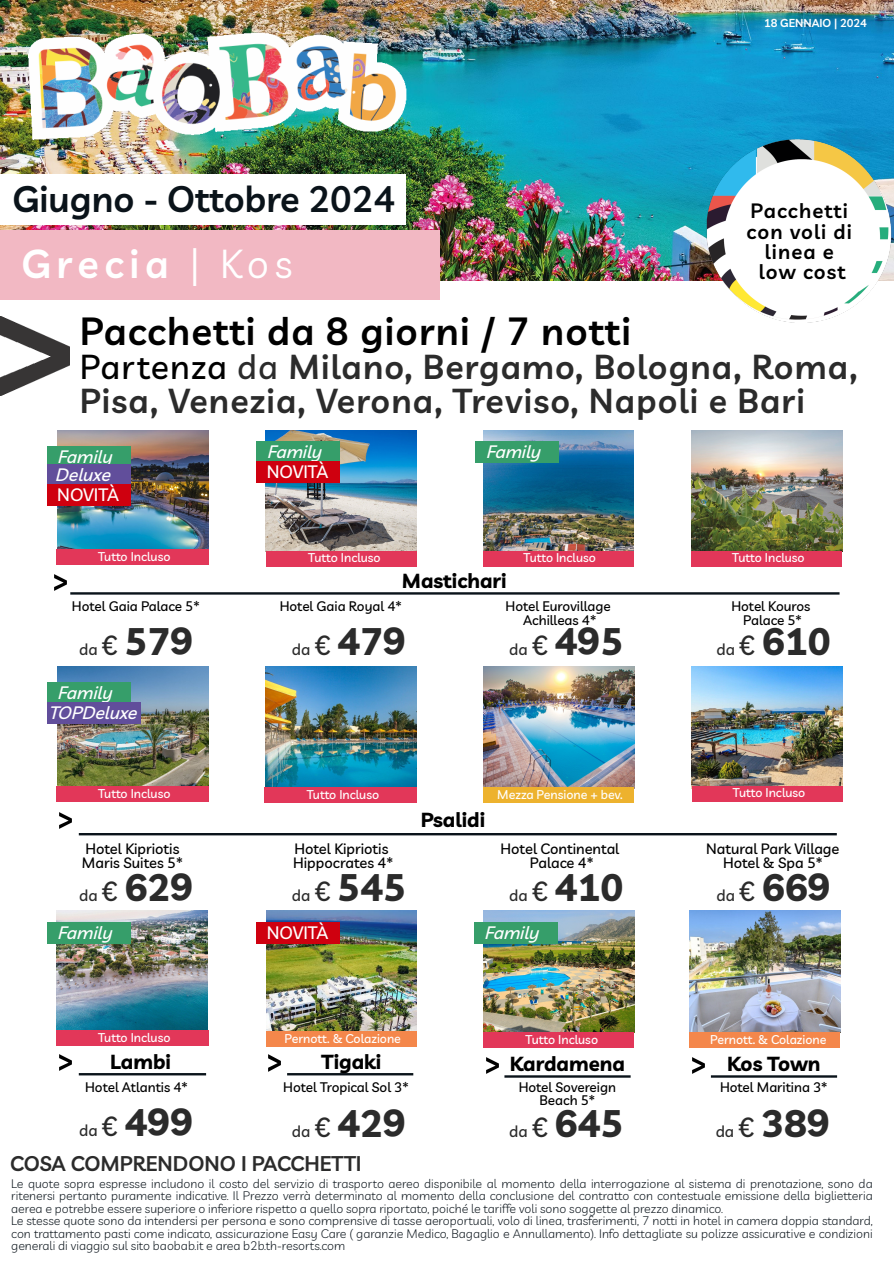
<style>
.page{position:relative;width:894px;height:1263px;background:#fff}
.page>*{position:absolute;margin:0;border:0;box-sizing:border-box;transform-origin:0 0}
.t1{font:600 39.45px "Livvic";letter-spacing:.145em;color:#fff}
.t2{font:700 38.25px "Livvic";color:#2b2b2b}
.t3{font:600 38.25px "Livvic";letter-spacing:.03em;color:#000}
.t4{font:600 36px "Livvic";color:#0a131a}
.t5{font:600 33.75px/33.8px "Livvic";letter-spacing:.035em;color:#2b2b2b}
.t6{font:600 20.7px "Livvic";color:#2b2b2b}
.t7{font:700 20.25px "Livvic";color:#000}
.t8{font:600 20.25px/20.2px "Livvic";letter-spacing:.055em;color:#000;text-align:center}
.t9{font:italic 500 17.55px "Livvic";color:#fff}
.t10{font:500 17.55px "Livvic";color:#fff}
.t11{font:500 14.7px/14.7px "Livvic";color:#000}
.t12{font:500 13.5px/13.5px "Livvic";color:#000;text-align:center}
.t13{font:300 12.45px/12.5px "Livvic";color:#0a131a}
.t14{font:500 12.45px "Livvic";color:#fff}
.t15{font:600 11.25px "Livvic";color:#fff}
.s1{font-weight:400}
.s2{font-weight:500;color:#000}
.s3{font-weight:500}
.s4{font-weight:500;font-size:15.75px}
.s5{font-weight:500;font-size:27px}
</style>
<div class="page">
<img style="left:0;top:316px;width:70px;height:79px">
<img style="left:266px;top:430px;width:151px;height:121px">
<img style="left:483px;top:430px;width:151px;height:121px">
<img style="left:692px;top:430px;width:150px;height:121px">
<hr style="left:71px;top:592px;width:767px;height:3px;background:#0a131a">
<img style="left:54px;top:574px;width:13px;height:17px">
<img style="left:266px;top:667px;width:151px;height:120px">
<img style="left:483px;top:667px;width:151px;height:120px">
<div style="left:483px;top:787px;width:151px;height:16px;background:#edb22e"></div>
<img style="left:692px;top:667px;width:151px;height:119px">
<img style="left:59px;top:812px;width:13px;height:17px">
<hr style="left:80px;top:833px;width:756px;height:2px;background:#0a131a">
<div style="left:265px;top:787px;width:152px;height:16px;background:#e23759"></div>
<div style="left:266px;top:551px;width:151px;height:15px;background:#e23759"></div>
<img style="left:266px;top:911px;width:151px;height:120px">
<hr style="left:288px;top:1073px;width:124px;height:2px;background:#0a131a">
<img style="left:268px;top:1054px;width:13px;height:18px">
<div style="left:266px;top:1031px;width:151px;height:16px;background:#f4874b"></div>
<div style="left:483px;top:551px;width:151px;height:15px;background:#e23759"></div>
<div style="left:691px;top:551px;width:151px;height:15px;background:#e23759"></div>
<div style="left:692px;top:786px;width:151px;height:16px;background:#e23759"></div>
<img style="left:1px;top:0;width:893px;height:280px">
<img style="left:28px;top:33px;width:379px;height:107px">
<img style="left:670px;top:102px;width:224px;height:221px">
<div style="left:1px;top:175px;width:405px;height:50px;background:#fff"></div>
<div style="left:1px;top:230px;width:439px;height:70px;background:#f2b8c3"></div>
<img style="left:483px;top:911px;width:151px;height:121px">
<div style="left:474px;top:922px;width:83px;height:22px;background:#369e6a"></div>
<div style="left:483px;top:1032px;width:151px;height:16px;background:#e23759"></div>
<hr style="left:506px;top:1075px;width:123px;height:3px;background:#0a131a">
<img style="left:486px;top:1057px;width:13px;height:17px">
<img style="left:57px;top:911px;width:151px;height:119px">
<img style="left:59px;top:1054px;width:13px;height:17px">
<hr style="left:80px;top:1073px;width:125px;height:2px;background:#0a131a">
<div style="left:56px;top:1030px;width:152px;height:16px;background:#e23759"></div>
<div style="left:47px;top:922px;width:84px;height:22px;background:#369e6a"></div>
<div style="left:257px;top:441px;width:83px;height:22px;background:#369e6a"></div>
<img style="left:57px;top:667px;width:151px;height:119px">
<div style="left:56px;top:786px;width:152px;height:16px;background:#e23759"></div>
<div style="left:47px;top:682px;width:84px;height:22px;background:#369e6a"></div>
<img style="left:57px;top:430px;width:151px;height:119px">
<div style="left:56px;top:549px;width:152px;height:16px;background:#e23759"></div>
<div style="left:47px;top:446px;width:84px;height:21px;background:#369e6a"></div>
<div style="left:47px;top:464px;width:84px;height:21px;background:#614e9b"></div>
<img style="left:690px;top:911px;width:151px;height:121px">
<div style="left:689px;top:1032px;width:151px;height:16px;background:#f4874b"></div>
<hr style="left:712px;top:1075px;width:124px;height:3px;background:#0a131a">
<img style="left:692px;top:1057px;width:13px;height:17px">
<div style="left:47px;top:703px;width:94px;height:21px;background:#614e9b"></div>
<div style="left:476px;top:441px;width:83px;height:22px;background:#369e6a"></div>
<div style="left:257px;top:462px;width:83px;height:21px;background:#cf000f"></div>
<div style="left:47px;top:484px;width:84px;height:22px;background:#cf000f"></div>
<div style="left:257px;top:922px;width:83px;height:22px;background:#cf000f"></div>
<h3 class="t4" style="left:12px;top:176px;width:384px">Giugno - Ottobre 2024</h3>
<h1 class="t1" style="left:21px;top:240px;width:273px">Grecia <span class="s1">| Kos</span></h1>
<p class="t15" style="left:764px;top:16px;width:105px">18 GENNAIO | 2024</p>
<p class="t15" style="left:751px;top:16px;width:81px">25 SETTEMBRE</p>
<p class="t15" style="left:860px;top:16px;width:8px">3</p>
<h3 class="t8" style="left:747px;top:201px;width:107px">Pacchetti con voli di linea e low cost</h3>
<h2 class="t3" style="left:80px;top:307px;width:553px">Pacchetti da 8 giorni / 7 notti</h2>
<h3 class="t5" style="left:80px;top:350px;width:779px"><span class="s2">Partenza</span> <span class="s3">da</span> Milano, Bergamo, Bologna, Roma,<br>Pisa, Venezia, Verona, Treviso, Napoli e Bari</h3>
<h3 class="t9" style="left:57px;top:445px;width:61px">Family</h3>
<h3 class="t9" style="left:55px;top:464px;width:62px">Deluxe</h3>
<h3 class="t9" style="left:267px;top:441px;width:61px">Family</h3>
<h3 class="t10" style="left:267px;top:461px;width:63px">NOVITÀ</h3>
<h3 class="t9" style="left:486px;top:441px;width:61px">Family</h3>
<h3 class="t10" style="left:57px;top:484px;width:63px">NOVITÀ</h3>
<p class="t14" style="left:98px;top:549px;width:74px">Tutto Incluso</p>
<p class="t14" style="left:308px;top:550px;width:74px">Tutto Incluso</p>
<p class="t14" style="left:523px;top:550px;width:74px">Tutto Incluso</p>
<p class="t14" style="left:732px;top:550px;width:74px">Tutto Incluso</p>
<h3 class="t7" style="left:402px;top:568px;width:106px">Mastichari</h3>
<p class="t12" style="left:72px;top:600px;width:129px">Hotel Gaia Palace 5*</p>
<h2 class="t2" style="left:79px;top:618px;width:116px"><span class="s4">da</span> <span class="s5">€</span> 579</h2>
<p class="t12" style="left:280px;top:599px;width:124px">Hotel Gaia Royal 4*</p>
<h2 class="t2" style="left:292px;top:618px;width:116px"><span class="s4">da</span> <span class="s5">€</span> 479</h2>
<p class="t12" style="left:506px;top:599px;width:107px">Hotel Eurovillage<br>Achilleas 4*</p>
<h2 class="t2" style="left:509px;top:618px;width:116px"><span class="s4">da</span> <span class="s5">€</span> 495</h2>
<p class="t12" style="left:731px;top:599px;width:81px">Hotel Kouros<br>Palace 5*</p>
<h2 class="t2" style="left:716px;top:618px;width:116px"><span class="s4">da</span> <span class="s5">€</span> 610</h2>
<h3 class="t9" style="left:57px;top:682px;width:61px">Family</h3>
<h3 class="t9" style="left:48px;top:702px;width:95px">TOPDeluxe</h3>
<p class="t14" style="left:98px;top:785px;width:74px">Tutto Incluso</p>
<p class="t14" style="left:307px;top:786px;width:74px">Tutto Incluso</p>
<p class="t14" style="left:497px;top:786px;width:127px">Mezza Pensione + bev.</p>
<p class="t14" style="left:733px;top:785px;width:74px">Tutto Incluso</p>
<h3 class="t7" style="left:421px;top:807px;width:66px">Psalidi</h3>
<p class="t11" style="left:82px;top:841px;width:102px">Hotel Kipriotis<br>Maris Suites 5*</p>
<h2 class="t2" style="left:79px;top:863px;width:116px"><span class="s4">da</span> <span class="s5">€</span> 629</h2>
<p class="t11" style="left:293px;top:841px;width:102px">Hotel Kipriotis<br>Hippocrates 4*</p>
<h2 class="t2" style="left:292px;top:863px;width:116px"><span class="s4">da</span> <span class="s5">€</span> 545</h2>
<p class="t11" style="left:501px;top:841px;width:120px;text-align:center">Hotel Continental<br>Palace 4*</p>
<h2 class="t2" style="left:509px;top:863px;width:116px"><span class="s4">da</span> <span class="s5">€</span> 410</h2>
<p class="t11" style="left:706px;top:841px;width:135px;text-align:center">Natural Park Village<br>Hotel &amp; Spa 5*</p>
<h2 class="t2" style="left:716px;top:863px;width:116px"><span class="s4">da</span> <span class="s5">€</span> 669</h2>
<h3 class="t9" style="left:57px;top:922px;width:61px">Family</h3>
<h3 class="t10" style="left:267px;top:922px;width:63px">NOVITÀ</h3>
<h3 class="t9" style="left:484px;top:922px;width:61px">Family</h3>
<p class="t14" style="left:98px;top:1030px;width:74px">Tutto Incluso</p>
<h3 class="t7" style="left:110px;top:1049px;width:62px">Lambi</h3>
<p class="t14" style="left:285px;top:1031px;width:118px">Pernott. &amp; Colazione</p>
<h3 class="t7" style="left:322px;top:1049px;width:61px">Tigaki</h3>
<p class="t14" style="left:526px;top:1032px;width:74px">Tutto Incluso</p>
<h3 class="t7" style="left:510px;top:1051px;width:117px">Kardamena</h3>
<p class="t14" style="left:710px;top:1032px;width:118px">Pernott. &amp; Colazione</p>
<h3 class="t7" style="left:727px;top:1051px;width:95px">Kos Town</h3>
<p class="t12" style="left:85px;top:1080px;width:104px">Hotel Atlantis 4*</p>
<p class="t12" style="left:283px;top:1080px;width:127px">Hotel Tropical Sol 3*</p>
<p class="t12" style="left:519px;top:1080px;width:99px">Hotel Sovereign<br>Beach 5*</p>
<p class="t12" style="left:720px;top:1080px;width:109px">Hotel Maritina 3*</p>
<h2 class="t2" style="left:79px;top:1099px;width:116px"><span class="s4">da</span> <span class="s5">€</span> 499</h2>
<h2 class="t2" style="left:292px;top:1100px;width:116px"><span class="s4">da</span> <span class="s5">€</span> 429</h2>
<h2 class="t2" style="left:509px;top:1100px;width:116px"><span class="s4">da</span> <span class="s5">€</span> 645</h2>
<h2 class="t2" style="left:716px;top:1100px;width:116px"><span class="s4">da</span> <span class="s5">€</span> 389</h2>
<h3 class="t6" style="left:10px;top:1150px;width:353px">COSA COMPRENDONO I PACCHETTI</h3>
<p class="t13" style="left:11px;top:1177px;width:863px">Le quote sopra espresse includono il costo del servizio di trasporto aereo disponibile al momento della interrogazione al sistema di prenotazione, sono da ritenersi pertanto puramente indicative. Il Prezzo verrà determinato al momento della conclusione del contratto con contestuale emissione della biglietteria aerea e potrebbe essere superiore o inferiore rispetto a quello sopra riportato, poiché le tariffe voli sono soggette al prezzo dinamico.<br>Le stesse quote sono da intendersi per persona e sono comprensive di tasse aeroportuali, volo di linea, trasferimenti, 7 notti in hotel in camera doppia standard, con trattamento pasti come indicato, assicurazione Easy Care ( garanzie Medico, Bagaglio e Annullamento). Info dettagliate su polizze assicurative e condizioni generali di viaggio sul sito baobab.it e area b2b.th-resorts.com</p>
</div>
